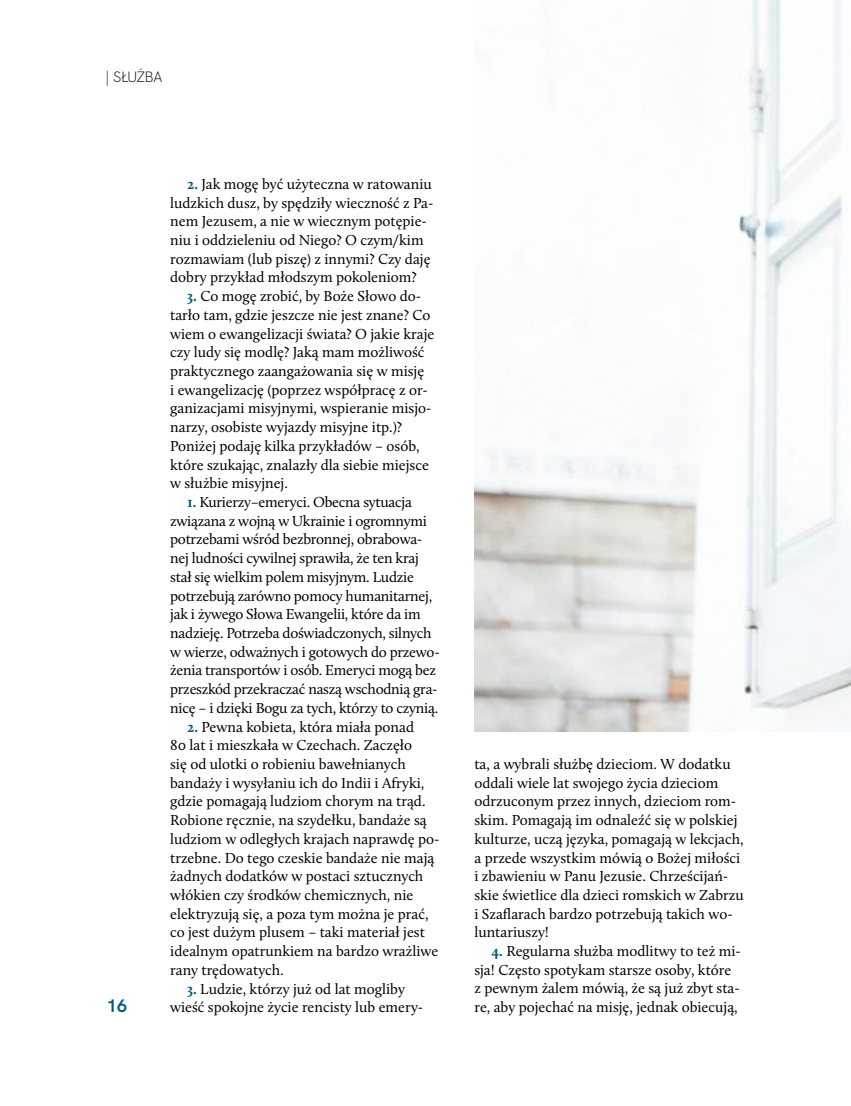
<style>
.page{position:relative;width:851px;height:1106px;background:#fff}
.page>*{position:absolute;margin:0;border:0;box-sizing:border-box;transform-origin:0 0}
.t1{font:700 18px "HK Grotesk";color:#005b78}
.t2{font:15px/18.8px "Calluna";color:#000}
.t3{font:300 15px "HK Grotesk";letter-spacing:-.035em;color:#000}
.s1{font-weight:700;color:#005b78}
</style>
<div class="page">
<img style="left:474px;top:0;width:376px;height:732px">
<p class="t3" style="left:106px;top:65px;width:58px">| Służba</p>
<p class="t1" style="left:106px;top:992px;width:22px">16</p>
<p class="t2" style="left:170px;top:174px;width:265px;text-indent:17px"><span class="s1">2.</span> Jak mogę być użyteczna w ratowaniu ludzkich dusz, by spędziły wieczność z Pa&shy;nem Jezusem, a nie w wiecznym potępie&shy;niu i oddzieleniu od Niego? O czym/kim rozmawiam (lub piszę) z innymi? Czy daję dobry przykład młodszym pokoleniom?</p>
<p class="t2" style="left:170px;top:286px;width:265px;text-indent:17px"><span class="s1">3.</span> Co mogę zrobić, by Boże Słowo do&shy;tarło tam, gdzie jeszcze nie jest znane? Co wiem o ewangelizacji świata? O jakie kraje czy ludy się modlę? Jaką mam możliwość praktycznego zaangażowania się w misję<br>i ewangelizację (poprzez współpracę z or&shy;ganizacjami misyjnymi, wspieranie misjo&shy;narzy, osobiste wyjazdy misyjne itp.)?<br>Poniżej podaję kilka przykładów – osób, które szukając, znalazły dla siebie miejsce w służbie misyjnej.</p>
<p class="t2" style="left:170px;top:492px;width:271px;text-indent:17px"><span class="s1">1.</span> Kurierzy–emeryci. Obecna sytuacja związana z wojną w Ukrainie i ogromnymi potrzebami wśród bezbronnej, obrabowa&shy;nej ludności cywilnej sprawiła, że ten kraj stał się wielkim polem misyjnym. Ludzie potrzebują zarówno pomocy humanitarnej, jak i żywego Słowa Ewangelii, które da im nadzieję. Potrzeba doświadczonych, silnych w wierze, odważnych i gotowych do przewo&shy;żenia transportów i osób. Emeryci mogą bez przeszkód przekraczać naszą wschodnią gra&shy;nicę – i dzięki Bogu za tych, którzy to czynią.</p>
<p class="t2" style="left:170px;top:717px;width:271px;text-indent:17px"><span class="s1">2.</span> Pewna kobieta, która miała ponad<br>80 lat i mieszkała w Czechach. Zaczęło<br>się od ulotki o robieniu bawełnianych bandaży i wysyłaniu ich do Indii i Afryki, gdzie pomagają ludziom chorym na trąd.<br>Robione ręcznie, na szydełku, bandaże są ludziom w odległych krajach naprawdę po&shy;trzebne. Do tego czeskie bandaże nie mają żadnych dodatków w postaci sztucznych włókien czy środków chemicznych, nie elektryzują się, a poza tym można je prać, co jest dużym plusem – taki materiał jest idealnym opatrunkiem na bardzo wrażliwe rany trędowatych.</p>
<p class="t2" style="left:170px;top:979px;width:255px;text-align:center"><span class="s1">3.</span> Ludzie, którzy już od lat mogliby wieść spokojne życie rencisty lub emery-</p>
<p class="t2" style="left:474px;top:754px;width:271px">ta, a wybrali służbę dzieciom. W dodatku oddali wiele lat swojego życia dzieciom odrzuconym przez innych, dzieciom rom&shy;skim. Pomagają im odnaleźć się w polskiej kulturze, uczą języka, pomagają w lekcjach, a przede wszystkim mówią o Bożej miłości i zbawieniu w Panu Jezusie. Chrześcijań&shy;skie świetlice dla dzieci romskich w Zabrzu i Szaflarach bardzo potrzebują takich wo&shy;luntariuszy!</p>
<p class="t2" style="left:474px;top:941px;width:268px;text-indent:17px"><span class="s1">4.</span> Regularna służba modlitwy to też mi&shy;sja! Często spotykam starsze osoby, które z pewnym żalem mówią, że są już zbyt sta&shy;re, aby pojechać na misję, jednak obiecują,</p>
</div>
